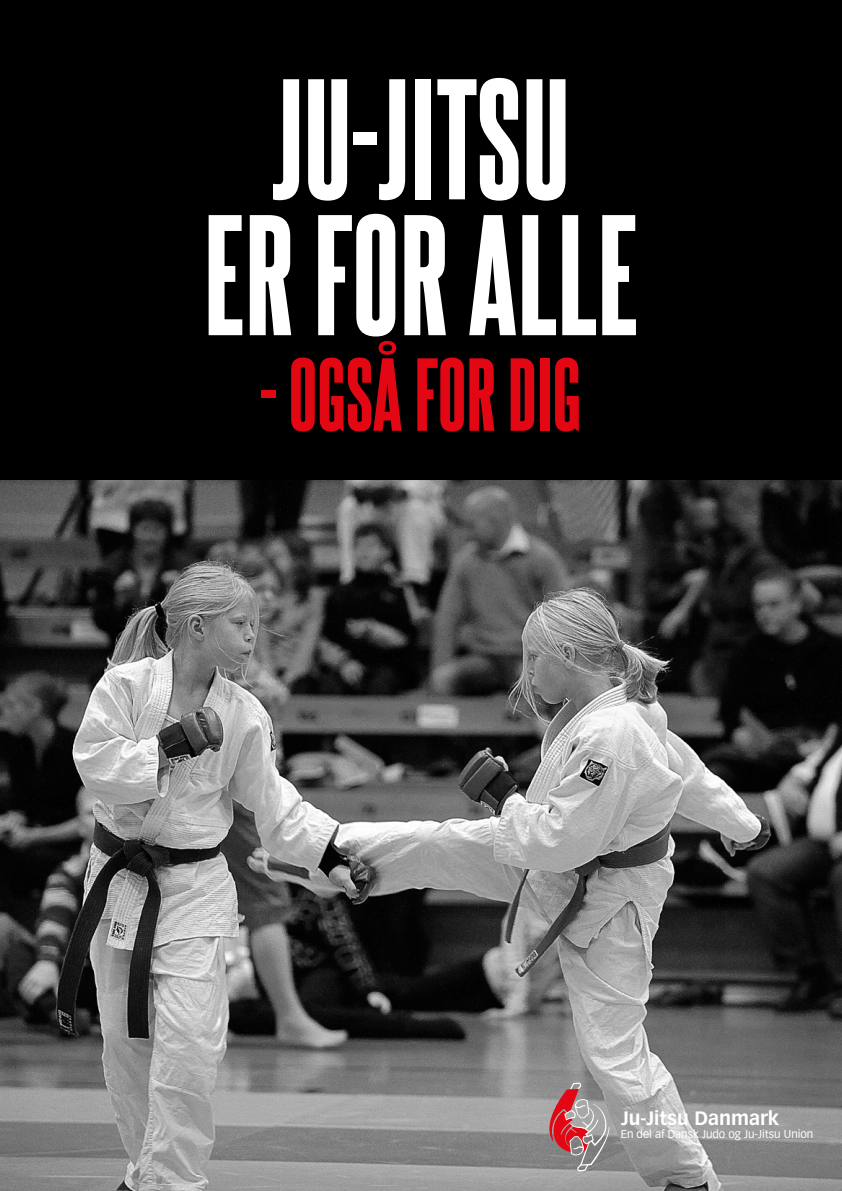
<style>
.page{position:relative;width:842px;height:1191px;background:#fff}
.page>*{position:absolute;margin:0;border:0;box-sizing:border-box;transform-origin:0 0}
.t1{font:145.9px/135.8px "Steelfish Eb";color:#fff;text-align:center}
.t2{font:88px "Steelfish Eb";color:#e30613}
.t3{font:700 19.1px "Vectora LH";color:#fff}
.t4{font:11.2px "Vectora LH";color:#fff}
</style>
<div class="page">
<div style="left:0;top:0;width:842px;height:1112px;background:#000"></div>
<img style="left:0;top:480px;width:842px;height:711px">
<svg style="left:549px;top:1082px;width:61px;height:89px;background:#a97e81"></svg>
<h1 class="t1" style="left:204px;top:68px;width:436px">JU-JITSU<br>ER FOR ALLE</h1>
<h2 class="t2" style="left:261px;top:341px;width:322px">- OGSÅ FOR DIG</h2>
<h3 class="t3" style="left:621px;top:1106px;width:160px">Ju-Jitsu Danmark</h3>
<p class="t4" style="left:621px;top:1127px;width:194px">En del af Dansk Judo og Ju-Jitsu Union</p>
</div>
